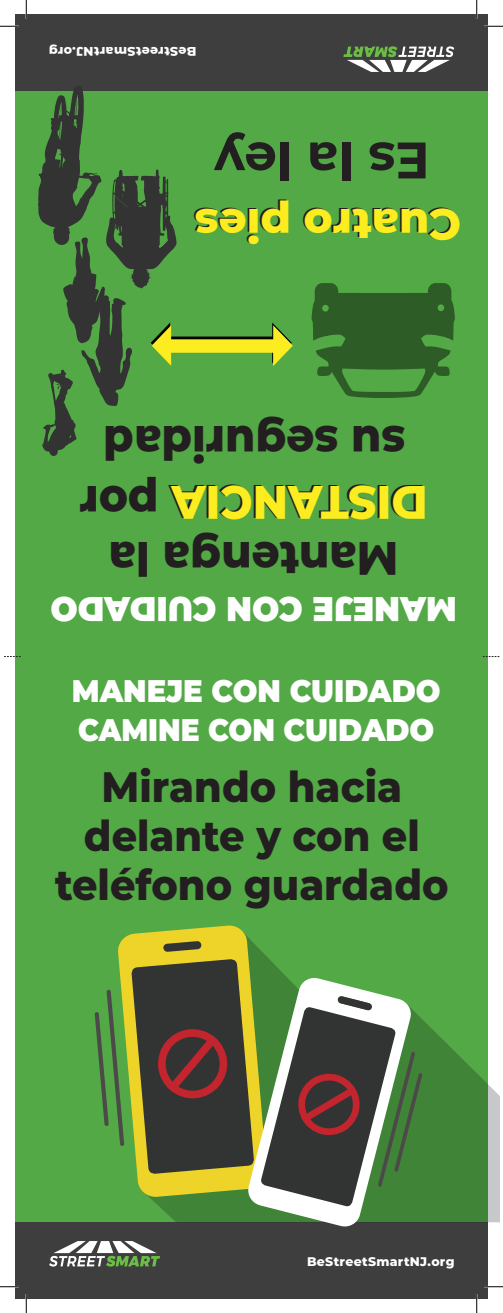
<style>
.page{position:relative;width:503px;height:1313px;background:#fff}
.page>*{position:absolute;margin:0;border:0;box-sizing:border-box;transform-origin:0 0}
.t1{font:700 51.25px "Montserrat";color:#231f20}
.t2{font:800 46.88px/55.6px "Montserrat";color:#231f20;text-align:center;scale:.93 1}
.t3{font:800 43.75px "Montserrat";color:#fced21}
.t4{font:800 42.5px/48.8px "Montserrat";color:#231f20;text-align:center;scale:.93 1}
.t5{font:900 34.38px "Montserrat";color:#fff;scale:.93 1}
.t6{font:900 31.25px "Montserrat";color:#fff;scale:.93 1}
.t7{font:900 31.25px "Montserrat";color:#fff;scale:.9 1}
.t8{font:800 12.5px "Montserrat";letter-spacing:.025em;color:#fff}
.s1{color:#fced21}
</style>
<div class="page">
<div style="left:15px;top:72px;width:473px;height:584px;background:#52a946"></div>
<div style="left:15px;top:15px;width:473px;height:76px;background:#3e3e3f"></div>
<svg style="left:343px;top:46px;width:111px;height:26px"></svg>
<div style="left:15px;top:656px;width:473px;height:585px;background:#52a946"></div>
<div style="left:15px;top:1222px;width:473px;height:76px;background:#3e3e3f"></div>
<svg style="left:49px;top:1241px;width:111px;height:25px"></svg>
<svg style="left:4px;top:656px;width:17px;height:1px"></svg>
<svg style="left:482px;top:656px;width:17px;height:1px"></svg>
<svg style="left:311px;top:283px;width:143px;height:115px"></svg>
<svg style="left:38px;top:86px;width:255px;height:370px"></svg>
<svg style="left:149px;top:957px;width:350px;height:265px;fill:#3f8437"></svg>
<svg style="left:95px;top:989px;width:22px;height:137px"></svg>
<svg style="left:117px;top:925px;width:150px;height:272px;background:#6d6b32"></svg>
<svg style="left:246px;top:976px;width:166px;height:251px;background:#727c61"></svg>
<svg style="left:337px;top:995px;width:35px;height:15px"></svg>
<svg style="left:377px;top:1051px;width:45px;height:136px;background:#598754"></svg>
<svg style="left:0;top:25px;width:19px;height:2px"></svg>
<svg style="left:484px;top:25px;width:18px;height:2px"></svg>
<svg style="left:0;top:1286px;width:19px;height:1px"></svg>
<svg style="left:484px;top:1286px;width:18px;height:1px"></svg>
<svg style="left:25px;top:0;width:2px;height:19px"></svg>
<svg style="left:25px;top:1294px;width:2px;height:18px"></svg>
<svg style="left:475px;top:0;width:2px;height:19px"></svg>
<svg style="left:475px;top:1294px;width:2px;height:18px"></svg>
<p class="t8" style="left:196px;top:61px;width:149px;rotate:-180deg">BeStreetSmartNJ.org</p>
<p class="t1" style="left:429px;top:198px;width:217px;rotate:-180deg">Es la ley</p>
<p class="t3" style="left:461px;top:257px;width:268px;rotate:-180deg">Cuatro pies</p>
<p class="t2" style="left:405px;top:473px;width:326px;rotate:-180deg">su seguridad</p>
<p class="t2" style="left:427px;top:589px;width:376px;rotate:-180deg">Mantenga la<br><span class="s1">DISTANCIA</span> por</p>
<p class="t5" style="left:456px;top:635px;width:438px;rotate:-180deg">MANEJE CON CUIDADO</p>
<p class="t6" style="left:72px;top:668px;width:398px">MANEJE CON CUIDADO</p>
<p class="t7" style="left:78px;top:706px;width:397px">CAMINE CON CUIDADO</p>
<p class="t4" style="left:55px;top:760px;width:424px">Mirando hacia delante y con el teléfono guardado</p>
<p class="t8" style="left:307px;top:1252px;width:149px">BeStreetSmartNJ.org</p>
</div>
